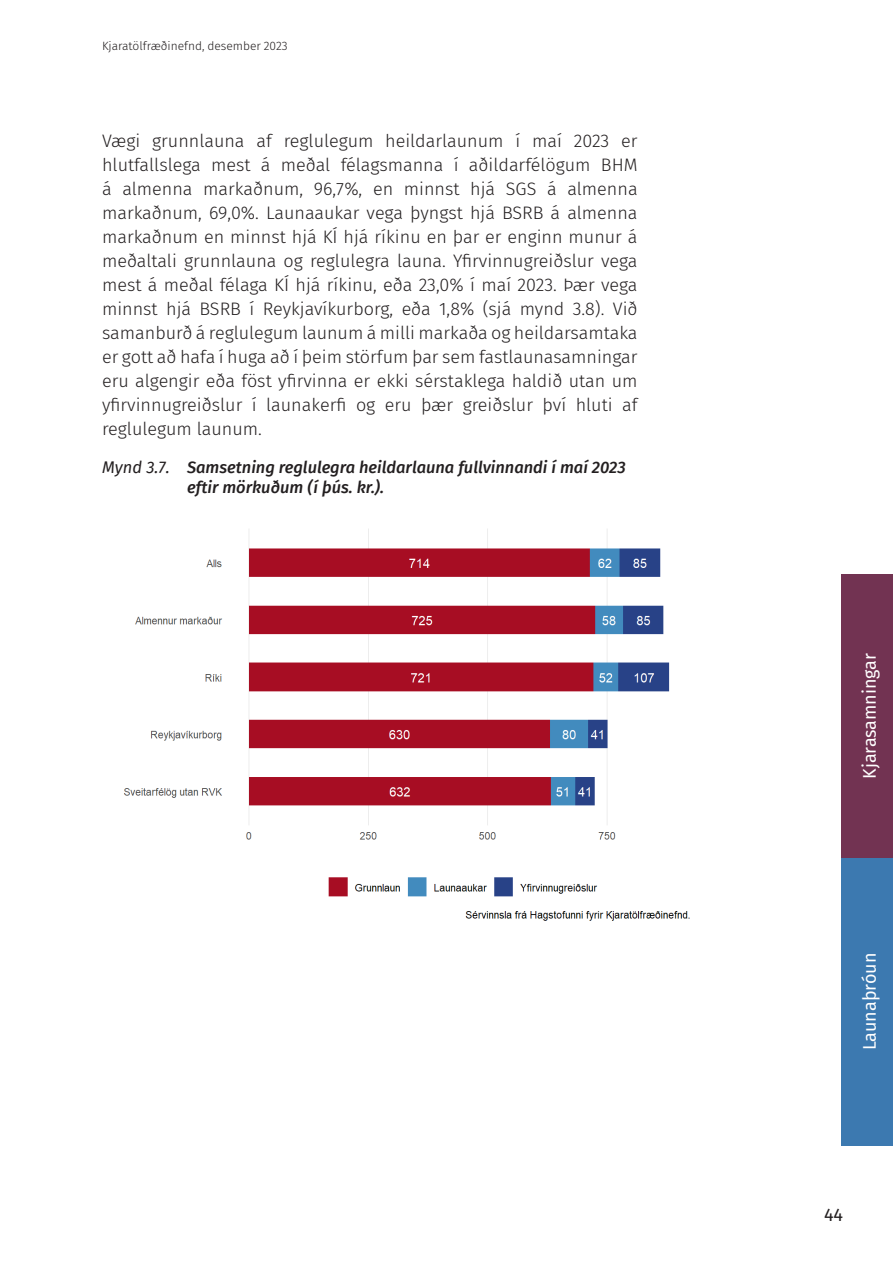
<style>
.page{position:relative;width:893px;height:1263px;background:#fff}
.page>*{position:absolute;margin:0;border:0;box-sizing:border-box;transform-origin:0 0}
._2_efnisgrein{font:300 18px/24px "Fira Sans";color:#231f20;text-align:justify}
.t1{font:18px "Fira Sans";color:#231f20}
.t2{font:17.85px "Fira Sans";color:#fff}
.Myndatexti{font:italic 500 16.5px/19.5px "Fira Sans";color:#231f20}
.t3{font:300 12px "Fira Sans";color:#231f20}
.s1{font-weight:400}
</style>
<div class="page">
<div style="left:842px;top:858px;width:51px;height:287px;background:#3c79b0"></div>
<div style="left:842px;top:574px;width:51px;height:284px;background:#723352"></div>
<img style="left:123px;top:529px;width:567px;height:392px">
<p class="t3" style="left:102px;top:37px;width:187px">Kjaratölfræðinefnd, desember 2023</p>
<p class="_2_efnisgrein" style="left:102px;top:128px;width:537px">Vægi grunnlauna af reglulegum heildarlaunum í maí 2023 er hlutfallslega mest á meðal félagsmanna í aðildarfélögum BHM á almenna markaðnum, 96,7%, en minnst hjá SGS á almenna markaðnum, 69,0%. Launaaukar vega þyngst hjá BSRB á almenna markaðnum en minnst hjá KÍ hjá ríkinu en þar er enginn munur á meðaltali grunnlauna og reglulegra launa. Yfirvinnugreiðslur vega mest á meðal félaga KÍ hjá ríkinu, eða 23,0% í maí 2023. Þær vega minnst hjá BSRB í Reykjavíkurborg, eða 1,8% (sjá mynd 3.8). Við samanburð á reglulegum launum á milli markaða og heildarsamtaka er gott að hafa í huga að í þeim störfum þar sem fastlaunasamningar eru algengir eða föst yfirvinna er ekki sérstaklega haldið utan um yfirvinnugreiðslur í launakerfi og eru þær greiðslur því hluti af reglulegum launum.</p>
<p class="Myndatexti" style="left:187px;top:457px;width:440px;text-indent:-85px"><span class="s1">Mynd 3.7.</span> Samsetning reglulegra heildarlauna fullvinnandi í maí 2023 eftir mörkuðum (í þús. kr.).</p>
<p class="t2" style="left:856px;top:779px;width:127px;rotate:-90deg">Kjarasamningar</p>
<p class="t2" style="left:856px;top:1050px;width:99px;rotate:-90deg">Launaþróun</p>
<p class="t1" style="left:824px;top:1201px;width:21px">44</p>
</div>
